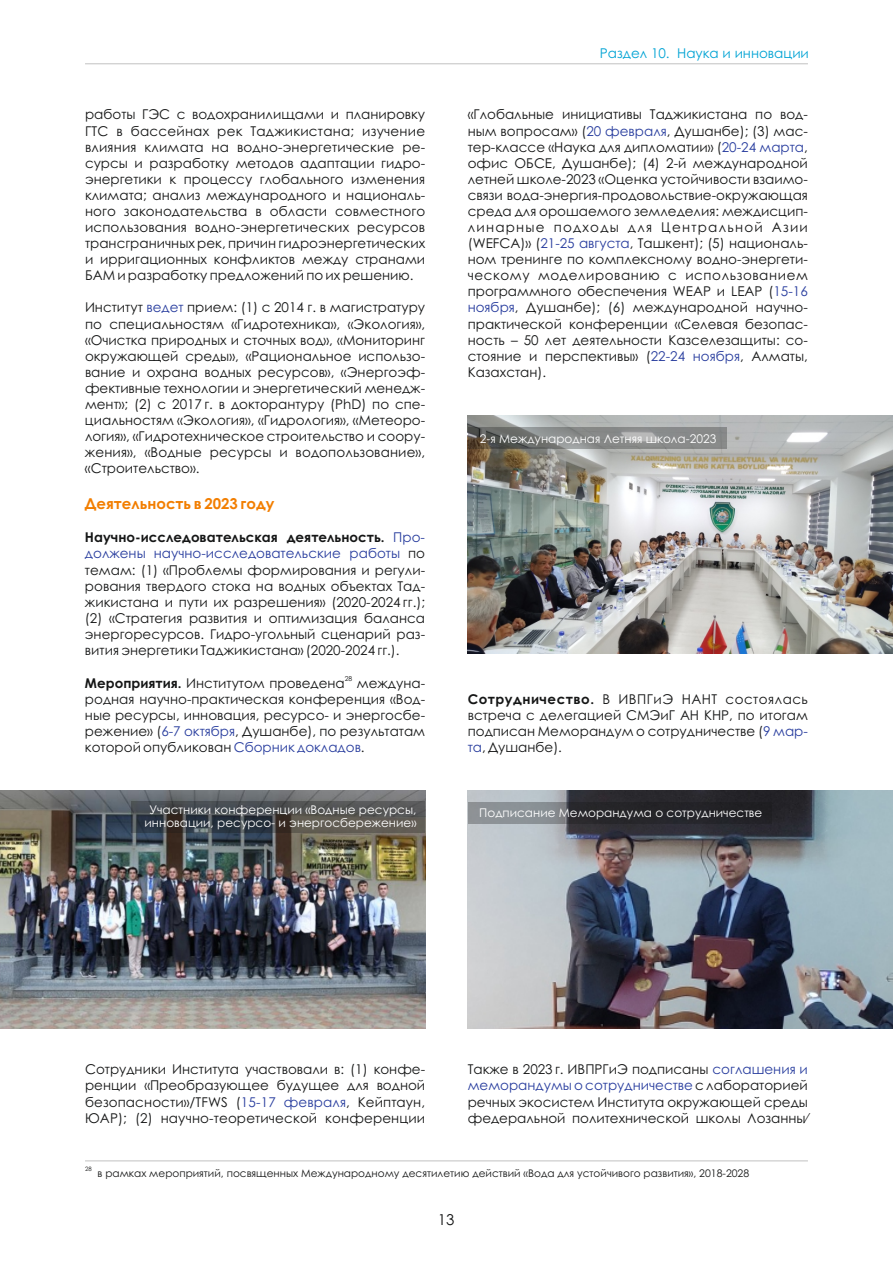
<style>
.page{position:relative;width:893px;height:1263px;background:#fff}
.page>*{position:absolute;margin:0;border:0;box-sizing:border-box;transform-origin:0 0}
.t1{font:700 15px "Century Gothic";color:#f27e00}
.t2{font:15px "Century Gothic";color:#151616}
.t3{font:13.5px/16px "Century Gothic";color:#151616;text-align:justify}
.t4{font:13.5px "Century Gothic";color:#00a3d4}
.t5{font:12px/12.9px "Century Gothic";color:#fff;text-align:center}
.t6{font:10.5px "Century Gothic";color:#151616}
.t7{font:6.75px "Century Gothic";color:#151616}
.t8{font:6px "Century Gothic";color:#151616}
.s1{color:#283d9e}
.s2{font-weight:700}
</style>
<div class="page">
<hr style="left:85px;top:63px;width:723px;height:1px;background:#c5c5c5">
<hr style="left:85px;top:1160px;width:723px;height:1px;background:#c5c5c5">
<img style="left:468px;top:415px;width:425px;height:239px">
<img style="left:0;top:791px;width:425px;height:238px">
<img style="left:468px;top:791px;width:425px;height:238px">
<div style="left:131px;top:801px;width:294px;height:32px;background:#151616;opacity:.3"></div>
<div style="left:468px;top:802px;width:303px;height:21px;background:#151616;opacity:.3"></div>
<div style="left:468px;top:428px;width:258px;height:21px;background:#151616;opacity:.3"></div>
<p class="t3" style="left:85px;top:108px;width:342px">работы ГЭС с водохранилищами и планировку ГТС в бассейнах рек Таджикистана; изучение влияния климата на водно-энергетические ре&shy;сурсы и разработку методов адаптации гидро&shy;энергетики к процессу глобального изменения климата; анализ международного и националь&shy;ного законодательства в области совместного использования водно-энергетических ресурсов трансграничных рек, причин гидроэнергетических и ирригационных конфликтов между странами БАМ и разработку предложений по их решению.</p>
<p class="t3" style="left:85px;top:301px;width:342px">Институт <span class="s1">ведет</span> прием: (1) с 2014 г. в магистратуру по специальностям «Гидротехника», «Экология», «Очистка природных и сточных вод», «Мониторинг окружающей среды», «Рациональное использо&shy;вание и охрана водных ресурсов», «Энергоэф&shy;фективные технологии и энергетический менедж&shy;мент»; (2) с 2017 г. в докторантуру (PhD) по спе&shy;циальностям «Экология», «Гидрология», «Метеоро&shy;логия», «Гидротехническое строительство и соору&shy;жения», «Водные ресурсы и водопользование», «Строительство».</p>
<p class="t1" style="left:85px;top:498px;width:191px">Деятельность в 2023 году</p>
<p class="t3" style="left:85px;top:531px;width:342px"><span class="s2">Научно-исследовательская деятельность.</span> <span class="s1">Про&shy;должены научно-исследовательские работы</span> по темам: (1) «Проблемы формирования и регули&shy;рования твердого стока на водных объектах Тад&shy;жикистана и пути их разрешения» (2020-2024 гг.); (2) «Стратегия развития и оптимизация баланса энергоресурсов. Гидро-угольный сценарий раз&shy;вития энергетики Таджикистана» (2020-2024 гг.).</p>
<p class="t7" style="left:345px;top:676px;width:9px">28</p>
<p class="t3" style="left:85px;top:676px;width:342px"><span class="s2">Мероприятия.</span> Институтом проведена междуна&shy;родная научно-практическая конференция «Вод&shy;ные ресурсы, инновация, ресурсо- и энергосбе&shy;режение» (<span class="s1">6-7 октября</span>, Душанбе), по результатам которой опубликован <span class="s1">Сборник докладов</span>.</p>
<p class="t4" style="left:600px;top:48px;width:211px">Раздел 10. Наука и инновации</p>
<p class="t3" style="left:468px;top:108px;width:342px">«Глобальные инициативы Таджикистана по вод&shy;ным вопросам» (<span class="s1">20 февраля</span>, Душанбе); (3) мас&shy;тер-классе «Наука для дипломатии» (<span class="s1">20-24 марта</span>, офис ОБСЕ, Душанбе); (4) 2-й международной летней школе-2023 «Оценка устойчивости взаимо&shy;связи вода-энергия-продовольствие-окружающая среда для орошаемого земледелия: междисцип&shy;линарные подходы для Центральной Азии (WEFCA)» (<span class="s1">21-25 августа</span>, Ташкент); (5) националь&shy;ном тренинге по комплексному водно-энергети&shy;ческому моделированию с использованием программного обеспечения WEAP и LEAP (<span class="s1">15-16 ноября</span>, Душанбе); (6) международной научно&shy;практической конференции «Селевая безопас&shy;ность – 50 лет деятельности Казселезащиты: со&shy;стояние и перспективы» (<span class="s1">22-24 ноября</span>, Алматы, Казахстан).</p>
<p class="t5" style="left:480px;top:433px;width:238px">2-я Международная Летняя школа-2023</p>
<p class="t3" style="left:468px;top:692px;width:342px"><span class="s2">Сотрудничество.</span> В ИВПГиЭ НАНТ состоялась встреча с делегацией СМЭиГ АН КНР, по итогам подписан Меморандум о сотрудничестве (<span class="s1">9 мар&shy;та</span>, Душанбе).</p>
<p class="t5" style="left:145px;top:804px;width:273px">Участники конференции «Водные ресурсы, инновации, ресурсо- и энергосбережение»</p>
<p class="t5" style="left:479px;top:807px;width:285px">Подписание Меморандума о сотрудничестве</p>
<p class="t3" style="left:85px;top:1063px;width:342px">Сотрудники Института участвовали в: (1) конфе&shy;ренции «Преобразующее будущее для водной безопасности»/TFWS (<span class="s1">15-17 февраля</span>, Кейптаун, ЮАР); (2) научно-теоретической конференции</p>
<p class="t3" style="left:468px;top:1063px;width:342px">Также в 2023 г. ИВПРГиЭ подписаны <span class="s1">соглашения и меморандумы о сотрудничестве</span> с лабораторией речных экосистем Института окружающей среды федеральной политехнической школы Лозанны⁄</p>
<p class="t8" style="left:85px;top:1167px;width:8px">28</p>
<p class="t6" style="left:98px;top:1169px;width:653px">в рамках мероприятий, посвященных Международному десятилетию действий «Вода для устойчивого развития», 2018-2028</p>
<p class="t2" style="left:438px;top:1213px;width:18px">13</p>
</div>
